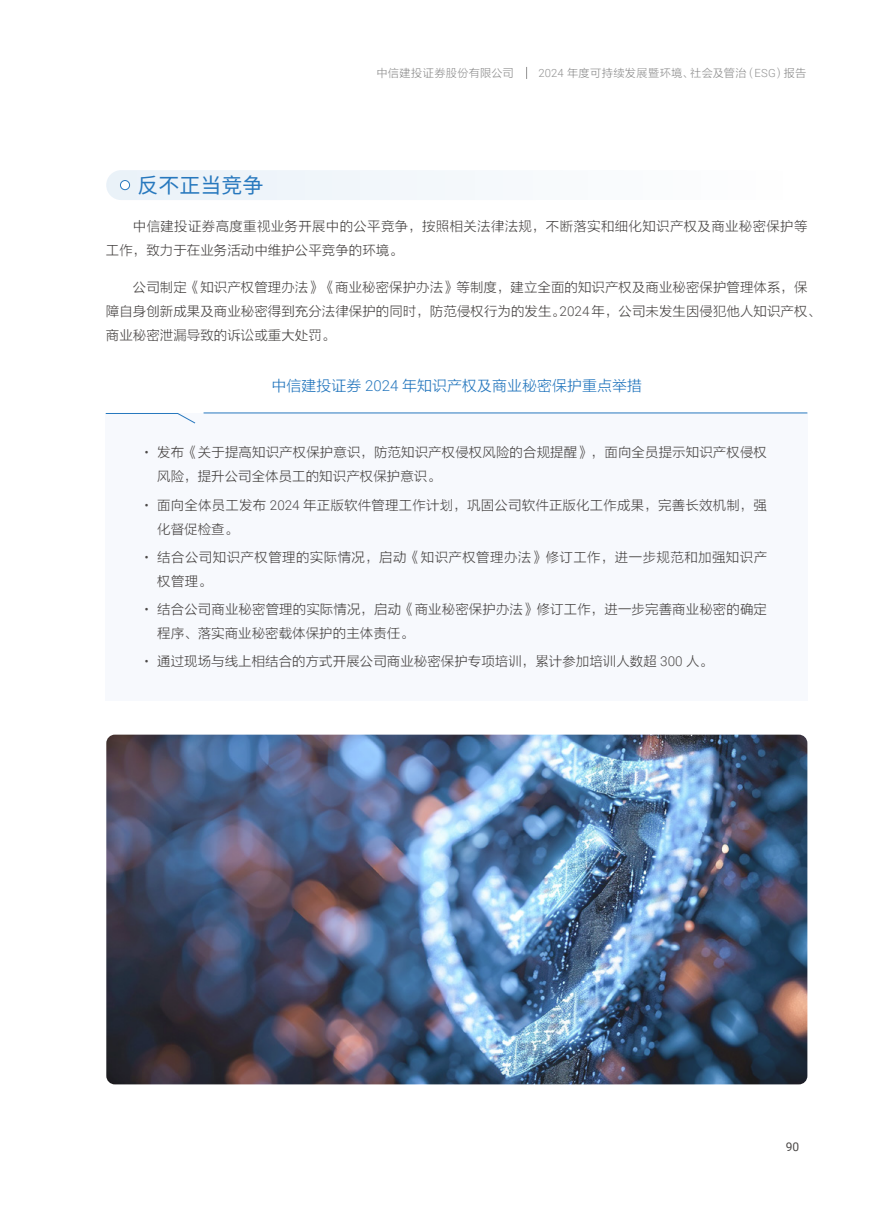
<style>
.page{position:relative;width:893px;height:1212px;background:#fff}
.page>*{position:absolute;margin:0;border:0;box-sizing:border-box;transform-origin:0 0}
.t1{font:21px "Source Han Sans SC";color:#2778be}
.t2{font:15px "FZLTXHK";color:#2778be}
.t3{font:13.5px/24px "FZLTXHK";letter-spacing:.005em;color:#4c4948}
.t4{font:13.5px/24px "FZLTXHK";letter-spacing:.03em;color:#4c4948}
.t5{font:12px "Roboto";color:#4c4948}
.t6{font:11.25px "FZLTXHK";letter-spacing:.025em;color:#929292}
.s1{font-family:"Roboto";font-weight:300}
</style>
<div class="page">
<svg style="left:526px;top:67px;width:1px;height:12px"></svg>
<div style="left:106px;top:170px;width:701px;height:30px;background:#f4f8fb;border-radius:15px"></div>
<div style="left:120px;top:181px;width:10px;height:9px;background:#fff;border-radius:50%"></div>
<div style="left:120px;top:180px;width:10px;height:10px;border:1px solid #2778be;border-radius:50%"></div>
<div style="left:106px;top:413px;width:702px;height:288px;background:#f7f9fd"></div>
<svg style="left:105px;top:413px;width:91px;height:11px"></svg>
<hr style="left:204px;top:413px;width:603px;height:1px;background:#2778be">
<img style="left:106px;top:735px;width:701px;height:349px">
<h1 class="t1" style="left:137px;top:174px;width:128px">反不正当竞争</h1>
<p class="t6" style="left:376px;top:67px;width:139px">中信建投证券股份有限公司</p>
<p class="t6" style="left:538px;top:67px;width:269px"><span class="s1">2024</span> 年度可持续发展暨环境、社会及管治（<span class="s1">ESG</span>）报告</p>
<p class="t3" style="left:106px;top:214px;width:703px;text-indent:27px">中信建投证券高度重视业务开展中的公平竞争，按照相关法律法规，不断落实和细化知识产权及商业秘密保护等工作，致力于在业务活动中维护公平竞争的环境。</p>
<p class="t3" style="left:106px;top:275px;width:717px;text-indent:27px">公司制定《知识产权管理办法》《商业秘密保护办法》等制度，建立全面的知识产权及商业秘密保护管理体系，保障自身创新成果及商业秘密得到充分法律保护的同时，防范侵权行为的发生。<span class="s1">2024</span>年，公司未发生因侵犯他人知识产权、商业秘密泄漏导致的诉讼或重大处罚。</p>
<p class="t2" style="left:271px;top:377px;width:372px">中信建投证券 <span class="s1">2024</span> 年知识产权及商业秘密保护重点举措</p>
<p class="t3" style="left:157px;top:441px;width:611px;text-indent:-13px"><span class="s1">•</span> 发布《关于提高知识产权保护意识，防范知识产权侵权风险的合规提醒》，面向全员提示知识产权侵权风险，提升公司全体员工的知识产权保护意识。</p>
<p class="t3" style="left:157px;top:493px;width:611px;text-indent:-13px"><span class="s1">•</span> 面向全体员工发布 <span class="s1">2024</span> 年正版软件管理工作计划，巩固公司软件正版化工作成果，完善长效机制，强化督促检查。</p>
<p class="t4" style="left:157px;top:545px;width:611px;text-indent:-13px"><span class="s1">•</span> 结合公司知识产权管理的实际情况，启动《知识产权管理办法》修订工作，进一步规范和加强知识产权管理。</p>
<p class="t3" style="left:157px;top:598px;width:611px;text-indent:-13px"><span class="s1">•</span> 结合公司商业秘密管理的实际情况，启动《商业秘密保护办法》修订工作，进一步完善商业秘密的确定程序、落实商业秘密载体保护的主体责任。</p>
<p class="t3" style="left:145px;top:650px;width:570px"><span class="s1">•</span> 通过现场与线上相结合的方式开展公司商业秘密保护专项培训，累计参加培训人数超 <span class="s1">300</span> 人。</p>
<p class="t5" style="left:786px;top:1138px;width:15px">90</p>
</div>
